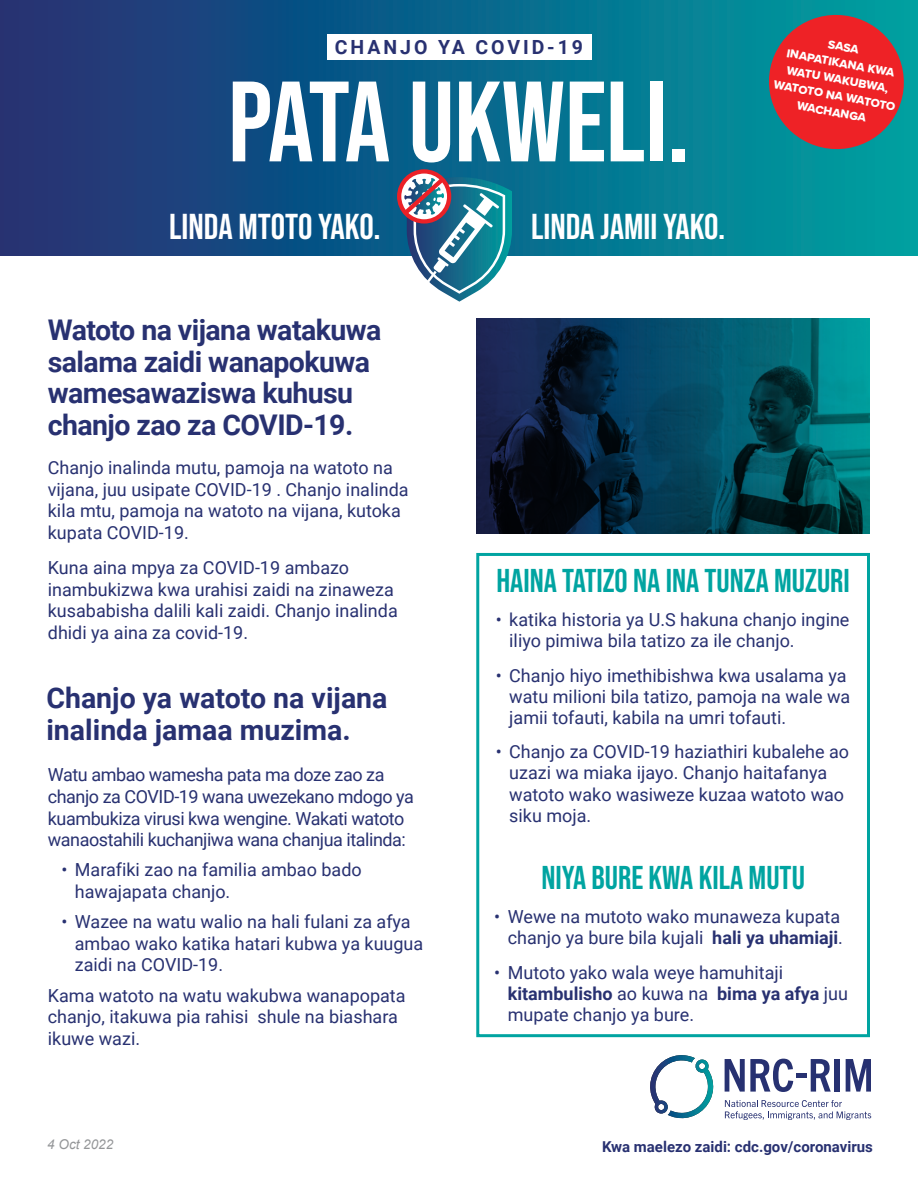
<style>
.page{position:relative;width:918px;height:1188px;background:#fff}
.page>*{position:absolute;margin:0;border:0;box-sizing:border-box;transform-origin:0 0}
.t1{font:700 114px "Bebas Neue Pro";color:#fff}
.t2{font:700 36px "Bebas Neue Pro";color:#fff}
.t3{font:700 33px "Bebas Neue Pro";color:#00a4a1}
.t4{font:700 28.5px/31.5px "Roboto";letter-spacing:-.02em;color:#283171}
.t5{font:700 28.5px/31.5px "Roboto";color:#283171}
.t6{font:700 19.5px "Roboto";letter-spacing:.15em;color:#283171}
.t7{font:18px/21.6px "Roboto";color:#283171}
.t8{font:18px/21.6px "Roboto";letter-spacing:-.025em;color:#283171}
.t9{font:700 15px "Roboto";color:#283171}
.t10{font:italic 13.5px "Arial";color:#949698}
.t11{font:12px/16.5px "Proxima Nova Extrabld";color:#fff;text-align:center}
.s1{font-weight:700}
</style>
<div class="page">
<svg style="left:0;top:0;width:918px;height:256px;background:#0e6088"></svg>
<div style="left:327px;top:35px;width:264px;height:25px;background:#fff"></div>
<div style="left:476px;top:553px;width:394px;height:484px;border:3px solid #00a4a1"></div>
<svg style="left:397px;top:169px;width:115px;height:133px"></svg>
<svg style="left:758px;top:4px;width:157px;height:153px;background:#8c5156"></svg>
<svg style="left:476px;top:319px;width:394px;height:214px;background:#053e51"></svg>
<svg style="left:725px;top:1059px;width:68px;height:33px"></svg>
<div style="left:796px;top:1073px;width:10px;height:5px;background:#273171"></div>
<svg style="left:811px;top:1059px;width:20px;height:33px"></svg>
<div style="left:835px;top:1059px;width:5px;height:33px;background:#273171"></div>
<svg style="left:846px;top:1059px;width:25px;height:33px"></svg>
<svg style="left:725px;top:1100px;width:146px;height:19px"></svg>
<svg style="left:650px;top:1055px;width:64px;height:64px"></svg>
<p class="t6" style="left:335px;top:34px;width:250px">CHANJO YA COVID-19</p>
<h1 class="t1" style="left:228px;top:57px;width:463px">PATA UKWELI.</h1>
<h2 class="t2" style="left:169px;top:206px;width:213px">LINDA MTOTO YAKO.</h2>
<h2 class="t2" style="left:531px;top:206px;width:196px">LINDA JAMII YAKO.</h2>
<p class="t11" style="left:785px;top:27px;width:125px;rotate:11deg">SASA<br>INAPATIKANA KWA<br>WATU WAKUBWA,<br>WATOTO NA WATOTO<br>WACHANGA</p>
<h3 class="t4" style="left:48px;top:313px;width:335px">Watoto na vijana watakuwa salama zaidi wanapokuwa wamesawaziswa kuhusu chanjo zao za COVID-19.</h3>
<p class="t7" style="left:48px;top:456px;width:362px">Chanjo inalinda mutu, pamoja na watoto na vijana, juu usipate COVID-19 . Chanjo inalinda kila mtu, pamoja na watoto na vijana, kutoka kupata COVID-19.</p>
<p class="t7" style="left:48px;top:556px;width:351px">Kuna aina mpya za COVID-19 ambazo inambukizwa kwa urahisi zaidi na zinaweza kusababisha dalili kali zaidi. Chanjo inalinda dhidi ya aina za covid-19.</p>
<h3 class="t5" style="left:46px;top:681px;width:343px">Chanjo ya watoto na vijana inalinda jamaa muzima.</h3>
<p class="t8" style="left:48px;top:763px;width:368px">Watu ambao wamesha pata ma doze zao za chanjo za COVID-19 wana uwezekano mdogo ya kuambukiza virusi kwa wengine. Wakati watoto wanaostahili kuchanjiwa wana chanjua italinda:</p>
<p class="t7" style="left:75px;top:858px;width:288px;text-indent:-14px">• Marafiki zao na familia ambao bado hawajapata chanjo.</p>
<p class="t7" style="left:75px;top:910px;width:350px;text-indent:-14px">• Wazee na watu walio na hali fulani za afya ambao wako katika hatari kubwa ya kuugua zaidi na COVID-19.</p>
<p class="t7" style="left:48px;top:984px;width:359px">Kama watoto na watu wakubwa wanapopata chanjo, itakuwa pia rahisi shule na biashara ikuwe wazi.</p>
<h3 class="t3" style="left:496px;top:562px;width:355px">HAINA TATIZO NA INA TUNZA MUZURI</h3>
<p class="t7" style="left:509px;top:609px;width:342px;line-height:21px;text-indent:-14px">• katika historia ya U.S hakuna chanjo ingine iliyo pimiwa bila tatizo za ile chanjo.</p>
<p class="t7" style="left:509px;top:664px;width:343px;line-height:21px;text-indent:-14px">• Chanjo hiyo imethibishwa kwa usalama ya watu milioni bila tatizo, pamoja na wale wa jamii tofauti, kabila na umri tofauti.</p>
<p class="t7" style="left:509px;top:741px;width:341px;line-height:21.1px;text-indent:-14px">• Chanjo za COVID-19 haziathiri kubalehe ao uzazi wa miaka ijayo. Chanjo haitafanya watoto wako wasiweze kuzaa watoto wao siku moja.</p>
<h3 class="t3" style="left:541px;top:858px;width:265px">NIYA BURE KWA KILA MUTU</h3>
<p class="t7" style="left:494px;top:906px;width:350px;line-height:21px;text-align:right">• Wewe na mutoto wako munaweza kupata chanjo ya bure bila kujali <span class="s1">hali ya uhamiaji</span>.</p>
<p class="t7" style="left:508px;top:961px;width:342px;text-indent:-14px">• Mutoto yako wala weye hamuhitaji <span class="s1">kitambulisho</span> ao kuwa na <span class="s1">bima ya afya</span> juu mupate chanjo ya bure.</p>
<p class="t10" style="left:47px;top:1135px;width:68px">4 Oct 2022</p>
<p class="t9" style="left:602px;top:1136px;width:272px">Kwa maelezo zaidi: cdc.gov/coronavirus</p>
</div>
